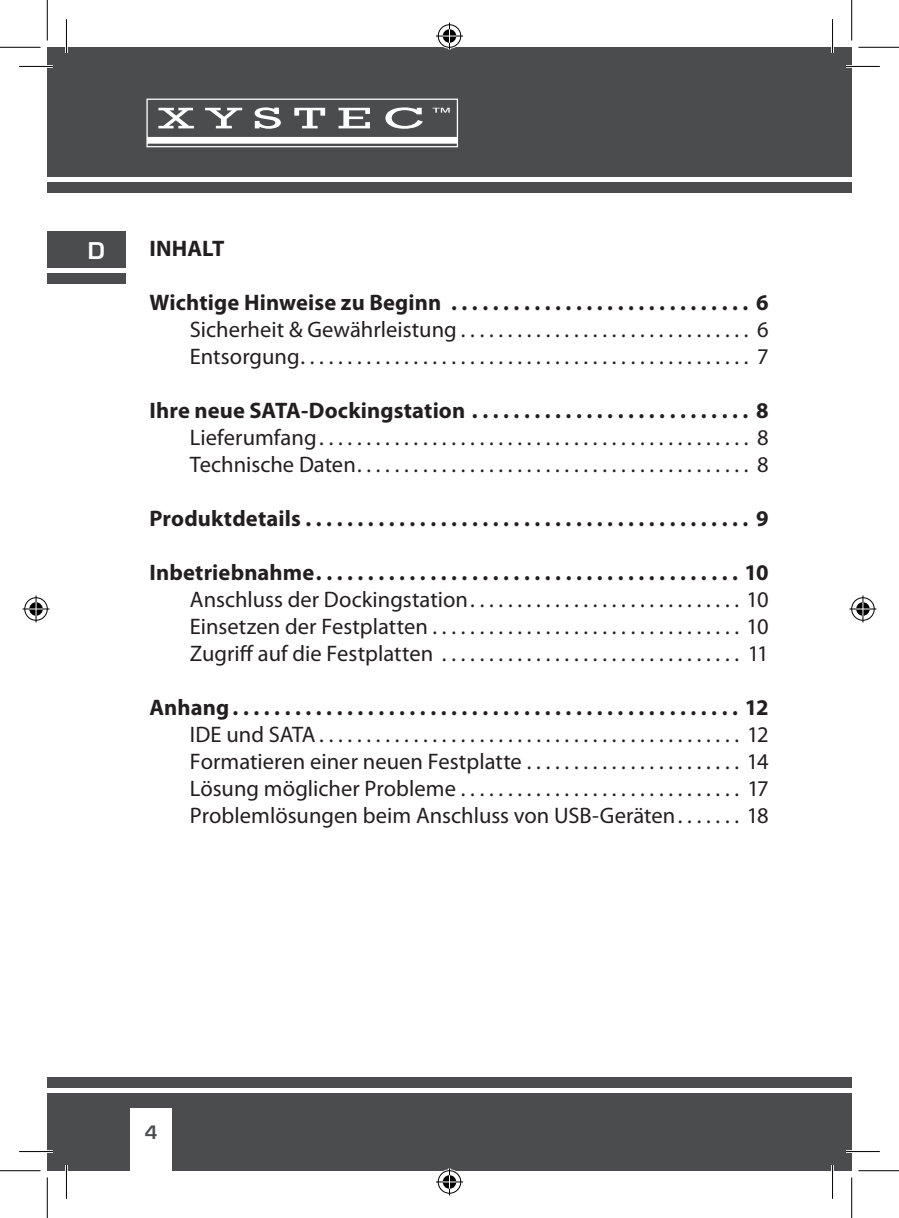
<style>
.page{position:relative;width:899px;height:1218px;background:#fff}
.page>*{position:absolute;margin:0;border:0;box-sizing:border-box;transform-origin:0 0}
.t1{font:22.5px/27px "Myriad Pro";color:#231f20}
.t2{font:700 22.5px "Myriad Pro";letter-spacing:.005em;color:#231f20}
.t3{font:600 22.5px "Eurostile";color:#fff}
.t4{font:600 18px "Eurostile";color:#4b4c4d}
</style>
<div class="page">
<div style="left:47px;top:232px;width:78px;height:36px;background:#4b4c4d"></div>
<div style="left:47px;top:47px;width:785px;height:130px;background:#4b4c4d"></div>
<div style="left:47px;top:182px;width:785px;height:11px;background:#4b4c4d"></div>
<div style="left:47px;top:1092px;width:785px;height:78px;background:#4b4c4d"></div>
<div style="left:47px;top:1076px;width:785px;height:10px;background:#4b4c4d"></div>
<div style="left:130px;top:1107px;width:42px;height:63px;background:#fff"></div>
<div style="left:47px;top:273px;width:78px;height:11px;background:#4b4c4d"></div>
<svg style="left:146px;top:98px;width:312px;height:49px"></svg>
<div style="left:832px;top:47px;width:19px;height:130px;background:#4b4c4d"></div>
<div style="left:832px;top:182px;width:19px;height:11px;background:#4b4c4d"></div>
<div style="left:832px;top:1092px;width:19px;height:78px;background:#4b4c4d"></div>
<div style="left:832px;top:1076px;width:19px;height:10px;background:#4b4c4d"></div>
<hr style="left:19px;top:65px;width:34px;height:3px;background:#fff">
<hr style="left:845px;top:65px;width:34px;height:3px;background:#fff">
<hr style="left:19px;top:1149px;width:34px;height:3px;background:#fff">
<hr style="left:845px;top:1149px;width:34px;height:3px;background:#fff">
<hr style="left:65px;top:19px;width:3px;height:34px;background:#fff">
<hr style="left:65px;top:1164px;width:3px;height:34px;background:#fff">
<hr style="left:830px;top:19px;width:3px;height:34px;background:#fff">
<hr style="left:830px;top:1164px;width:3px;height:34px;background:#fff">
<hr style="left:19px;top:66px;width:34px;height:1px;background:#000">
<hr style="left:845px;top:66px;width:34px;height:1px;background:#000">
<hr style="left:19px;top:1150px;width:34px;height:1px;background:#000">
<hr style="left:845px;top:1150px;width:34px;height:1px;background:#000">
<hr style="left:66px;top:19px;width:1px;height:34px;background:#000">
<hr style="left:66px;top:1164px;width:1px;height:34px;background:#000">
<hr style="left:831px;top:19px;width:1px;height:34px;background:#000">
<hr style="left:831px;top:1164px;width:1px;height:34px;background:#000">
<hr style="left:0;top:47px;width:41px;height:1px;background:#000">
<hr style="left:858px;top:47px;width:40px;height:1px;background:#000">
<hr style="left:0;top:1169px;width:41px;height:1px;background:#000">
<hr style="left:858px;top:1169px;width:40px;height:1px;background:#000">
<hr style="left:47px;top:0;width:1px;height:40px;background:#000">
<hr style="left:47px;top:1177px;width:1px;height:40px;background:#000">
<hr style="left:850px;top:0;width:1px;height:40px;background:#000">
<hr style="left:850px;top:1177px;width:1px;height:40px;background:#000">
<svg style="left:436px;top:23px;width:27px;height:27px"></svg>
<svg style="left:436px;top:1168px;width:27px;height:27px"></svg>
<svg style="left:23px;top:595px;width:27px;height:27px"></svg>
<svg style="left:849px;top:595px;width:27px;height:27px"></svg>
<p class="t3" style="left:88px;top:236px;width:18px">D</p>
<p class="t2" style="left:149px;top:235px;width:77px">INHALT</p>
<p class="t2" style="left:149px;top:289px;width:620px">Wichtige Hinweise zu Beginn . . . . . . . . . . . . . . . . . . . . . . . . . . . . . 6</p>
<p class="t1" style="left:190px;top:316px;width:580px">Sicherheit &amp; Gewährleistung . . . . . . . . . . . . . . . . . . . . . . . . . . . . . . . 6<br>Entsorgung . . . . . . . . . . . . . . . . . . . . . . . . . . . . . . . . . . . . . . . . . . . . . . . . 7</p>
<p class="t2" style="left:149px;top:397px;width:620px">Ihre neue SATA-Dockingstation . . . . . . . . . . . . . . . . . . . . . . . . . . . 8</p>
<p class="t1" style="left:190px;top:424px;width:580px">Lieferumfang . . . . . . . . . . . . . . . . . . . . . . . . . . . . . . . . . . . . . . . . . . . . . . 8<br>Technische Daten . . . . . . . . . . . . . . . . . . . . . . . . . . . . . . . . . . . . . . . . . . 8</p>
<p class="t2" style="left:149px;top:505px;width:620px">Produktdetails . . . . . . . . . . . . . . . . . . . . . . . . . . . . . . . . . . . . . . . . . . . 9</p>
<p class="t2" style="left:149px;top:559px;width:620px">Inbetriebnahme . . . . . . . . . . . . . . . . . . . . . . . . . . . . . . . . . . . . . . . . . 10</p>
<p class="t1" style="left:190px;top:586px;width:580px;text-align:justify">Anschluss der Dockingstation . . . . . . . . . . . . . . . . . . . . . . . . . . . . . 10<br>Einsetzen der Festplatten . . . . . . . . . . . . . . . . . . . . . . . . . . . . . . . . . 10<br>Zugriff auf die Festplatten . . . . . . . . . . . . . . . . . . . . . . . . . . . . . . . . 11</p>
<p class="t2" style="left:149px;top:694px;width:620px">Anhang . . . . . . . . . . . . . . . . . . . . . . . . . . . . . . . . . . . . . . . . . . . . . . . . . 12</p>
<p class="t1" style="left:190px;top:721px;width:580px;text-align:justify">IDE und SATA . . . . . . . . . . . . . . . . . . . . . . . . . . . . . . . . . . . . . . . . . . . . . 12<br>Formatieren einer neuen Festplatte . . . . . . . . . . . . . . . . . . . . . . . 14<br>Lösung möglicher Probleme . . . . . . . . . . . . . . . . . . . . . . . . . . . . . . 17<br>Problemlösungen beim Anschluss von USB-Geräten . . . . . . . 18</p>
<p class="t4" style="left:145px;top:1120px;width:14px">4</p>
</div>
